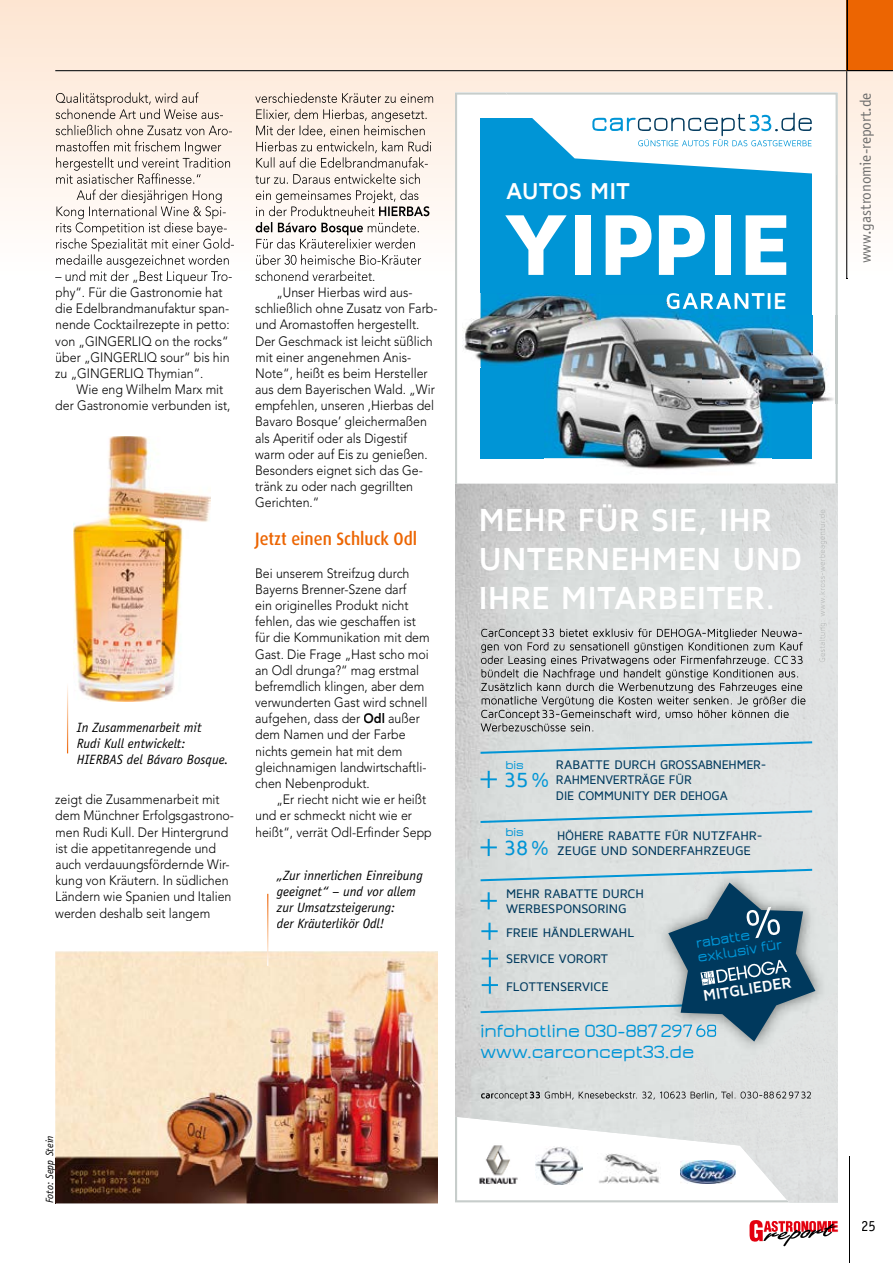
<style>
.page{position:relative;width:893px;height:1263px;background:#fff}
.page>*{position:absolute;margin:0;border:0;box-sizing:border-box;transform-origin:0 0}
.t1{font:900 89.25px "Maven Pro";letter-spacing:-.005em;color:#fff}
.t2{font:700 32.85px/39.2px "Maven Pro";letter-spacing:-.005em;color:#fff}
.t3{font:700 23.7px "Maven Pro";letter-spacing:-.005em;color:#fff}
.t4{font:700 23.7px "Maven Pro";letter-spacing:.025em;color:#fff}
.t5{font:500 21px "Maven Pro";color:#0095d6}
.t6{font:600 19.65px/21px "Jura";color:#0095d6;scale:.95 1}
.t7{font:500 18px "Dax";color:#ec6502;scale:.92 1}
.t8{font:600 16.05px/14.5px "Jura";color:#0095d6;scale:.95 1}
.t9{font:700 15.9px "Maven Pro";color:#fff}
.t10{font:15.3px "Officina Sans";color:#6f6f6e}
.t11{font:15.3px "Officina Sans";color:#000;scale:.95 1}
.t12{font:300 13.5px/16.2px "Avenir";color:#000;scale:.92 1}
.t13{font:italic 13.5px/16.2px "Officina Sans";color:#000}
.t14{font:500 12.75px/15.5px "Maven Pro";letter-spacing:-.005em;color:#00395d}
.t15{font:500 12.75px/15.5px "Maven Pro";letter-spacing:-.005em;color:#00395d;scale:.95 1}
.t16{font:600 12.75px "Jura";color:#0095d6}
.t17{font:italic 10.5px "Officina Sans";color:#000}
.s1{font-weight:800}
</style>
<div class="page">
<svg style="left:0;top:0;width:893px;height:278px"></svg>
<div style="left:847px;top:0;width:46px;height:71px;background:#ec6502"></div>
<img style="left:846px;top:0;width:1px;height:278px">
<hr style="left:847px;top:0;width:1px;height:70px;background:#000">
<img style="left:55px;top:70px;width:791px;height:1px">
<hr style="left:847px;top:70px;width:46px;height:1px;background:#000">
<hr style="left:849px;top:1156px;width:1px;height:107px;background:#000">
<svg style="left:749px;top:1220px;width:89px;height:26px"></svg>
<img style="left:56px;top:92px;width:143px;height:14px">
<img style="left:56px;top:109px;width:167px;height:10px">
<img style="left:56px;top:125px;width:176px;height:10px">
<img style="left:56px;top:141px;width:165px;height:14px">
<img style="left:56px;top:157px;width:175px;height:14px">
<img style="left:56px;top:173px;width:146px;height:11px">
<img style="left:77px;top:189px;width:145px;height:14px">
<img style="left:56px;top:206px;width:170px;height:13px">
<img style="left:56px;top:222px;width:171px;height:13px">
<img style="left:56px;top:238px;width:178px;height:13px">
<img style="left:56px;top:254px;width:174px;height:14px">
<img style="left:55px;top:271px;width:177px;height:7px">
<img style="left:255px;top:93px;width:179px;height:10px">
<img style="left:256px;top:109px;width:172px;height:13px">
<img style="left:256px;top:125px;width:170px;height:12px">
<img style="left:256px;top:141px;width:176px;height:12px">
<img style="left:256px;top:157px;width:172px;height:11px">
<img style="left:255px;top:173px;width:166px;height:11px">
<img style="left:256px;top:190px;width:163px;height:13px">
<img style="left:256px;top:206px;width:119px;height:10px">
<img style="left:379px;top:206px;width:51px;height:10px">
<img style="left:256px;top:222px;width:107px;height:13px">
<img style="left:363px;top:222px;width:57px;height:10px">
<img style="left:256px;top:238px;width:160px;height:11px">
<img style="left:256px;top:254px;width:165px;height:11px">
<img style="left:255px;top:271px;width:119px;height:7px">
<svg style="left:455px;top:92px;width:383px;height:392px;fill:#0095d6"></svg>
<img style="left:455px;top:484px;width:287px;height:359px">
<img style="left:455px;top:843px;width:239px;height:298px">
<img style="left:744px;top:1151px;width:94px;height:51px">
<img style="left:481px;top:1048px;width:139px;height:13px">
<img style="left:666px;top:829px;width:95px;height:11px">
<img style="left:558px;top:846px;width:62px;height:9px">
<img style="left:772px;top:315px;width:66px;height:89px">
<img style="left:463px;top:293px;width:137px;height:74px">
<img style="left:544px;top:295px;width:228px;height:182px">
<img style="left:667px;top:295px;width:105px;height:14px">
<img style="left:544px;top:295px;width:56px;height:72px">
<svg style="left:480px;top:771px;width:17px;height:17px"></svg>
<svg style="left:478px;top:740px;width:336px;height:15px;background:#bed5dd"></svg>
<svg style="left:478px;top:809px;width:336px;height:15px;background:#bfd6de"></svg>
<svg style="left:480px;top:839px;width:17px;height:17px"></svg>
<img style="left:599px;top:1154px;width:60px;height:30px">
<img style="left:536px;top:1147px;width:46px;height:38px">
<img style="left:476px;top:1140px;width:45px;height:45px">
<img style="left:680px;top:1161px;width:55px;height:22px">
<div style="left:620px;top:840px;width:218px;height:244px;background:#dfe2e2"></div>
<svg style="left:743px;top:848px;width:8px;height:7px"></svg>
<svg style="left:480px;top:869px;width:335px;height:179px;background:#a7b9c1"></svg>
<img style="left:481px;top:628px;width:261px;height:11px">
<img style="left:742px;top:628px;width:60px;height:11px">
<img style="left:481px;top:642px;width:261px;height:11px">
<img style="left:742px;top:642px;width:61px;height:11px">
<img style="left:481px;top:655px;width:261px;height:11px">
<img style="left:742px;top:655px;width:61px;height:11px">
<img style="left:481px;top:669px;width:261px;height:11px">
<img style="left:742px;top:669px;width:57px;height:11px">
<img style="left:481px;top:683px;width:261px;height:10px">
<img style="left:742px;top:683px;width:61px;height:10px">
<img style="left:482px;top:696px;width:260px;height:11px">
<img style="left:742px;top:696px;width:64px;height:11px">
<img style="left:481px;top:709px;width:261px;height:11px">
<img style="left:742px;top:709px;width:47px;height:11px">
<img style="left:481px;top:723px;width:112px;height:8px">
<img style="left:819px;top:510px;width:7px;height:152px">
<svg style="left:481px;top:1093px;width:13px;height:5px"></svg>
<img style="left:494px;top:1092px;width:34px;height:8px">
<svg style="left:530px;top:1091px;width:10px;height:7px"></svg>
<img style="left:541px;top:1091px;width:153px;height:8px">
<img style="left:694px;top:1091px;width:117px;height:8px">
<svg style="left:505px;top:92px;width:333px;height:83px"></svg>
<img style="left:55px;top:951px;width:383px;height:252px">
<hr style="left:267px;top:894px;width:1px;height:72px;background:#fff">
<img style="left:55px;top:1136px;width:1px;height:67px">
<img style="left:73px;top:436px;width:137px;height:265px">
<p class="t12" style="left:55px;top:268px;width:194px">– und mit der „Best Liqueur Tro&shy;phy“. Für die Gastronomie hat die Edelbrandmanufaktur span&shy;nende Cocktailrezepte in petto: von „GINGERLIQ on the rocks“ über „GINGERLIQ sour“ bis hin zu „GINGERLIQ Thymian“.</p>
<p class="t12" style="left:55px;top:381px;width:192px;text-indent:21px">Wie eng Wilhelm Marx mit der Gastronomie verbunden ist,</p>
<p class="t13" style="left:77px;top:719px;width:153px">In Zusammenarbeit mit<br>Rudi Kull entwickelt:<br>HIERBAS del Bávaro Bosque.</p>
<p class="t12" style="left:55px;top:791px;width:196px">zeigt die Zusammenarbeit mit dem Münchner Erfolgsgastrono&shy;men Rudi Kull. Der Hintergrund ist die appetitanregende und auch verdauungsfördernde Wir&shy;kung von Kräutern. In südlichen<br>Ländern wie Spanien und Italien werden deshalb seit langem</p>
<p class="t12" style="left:255px;top:268px;width:132px">schonend verarbeitet.</p>
<p class="t12" style="left:276px;top:284px;width:150px">„Unser Hierbas wird aus-</p>
<p class="t12" style="left:255px;top:300px;width:200px">schließlich ohne Zusatz von Farb-</p>
<p class="t12" style="left:255px;top:317px;width:180px">und Aromastoffen hergestellt.</p>
<p class="t12" style="left:255px;top:333px;width:195px">Der Geschmack ist leicht süßlich</p>
<p class="t12" style="left:255px;top:349px;width:171px">mit einer angenehmen Anis-</p>
<p class="t12" style="left:255px;top:365px;width:189px">Note“, heißt es beim Hersteller</p>
<p class="t12" style="left:255px;top:381px;width:197px">aus dem Bayerischen Wald. „Wir</p>
<p class="t12" style="left:255px;top:397px;width:196px">empfehlen, unseren ,Hierbas del</p>
<p class="t12" style="left:255px;top:414px;width:188px">Bavaro Bosque’ gleichermaßen</p>
<p class="t12" style="left:255px;top:430px;width:167px">als Aperitif oder als Digestif</p>
<p class="t12" style="left:255px;top:446px;width:189px">warm oder auf Eis zu genießen.</p>
<p class="t12" style="left:255px;top:462px;width:184px">Besonders eignet sich das Ge-</p>
<p class="t12" style="left:255px;top:478px;width:173px">tränk zu oder nach gegrillten</p>
<p class="t12" style="left:255px;top:495px;width:71px">Gerichten.“</p>
<h3 class="t7" style="left:255px;top:529px;width:178px">Jetzt einen Schluck Odl</h3>
<p class="t12" style="left:255px;top:565px;width:191px">Bei unserem Streifzug durch<br>Bayerns Brenner-Szene darf<br>ein originelles Produkt nicht fehlen, das wie geschaffen ist für die Kommunikation mit dem<br>Gast. Die Frage „Hast scho moi an Odl drunga?“ mag erstmal befremdlich klingen, aber dem verwunderten Gast wird schnell aufgehen, dass der <span class="s1">Odl</span> außer dem Namen und der Farbe nichts gemein hat mit dem gleichnamigen landwirtschaftli&shy;chen Nebenprodukt.</p>
<p class="t12" style="left:255px;top:791px;width:194px;text-indent:21px">„Er riecht nicht wie er heißt und er schmeckt nicht wie er heißt“, verrät Odl-Erfinder Sepp</p>
<p class="t13" style="left:277px;top:867px;width:147px">„Zur innerlichen Einreibung geeignet“ – und vor allem zur Umsatzsteigerung:<br>der Kräuterlikör Odl!</p>
<p class="t17" style="left:44px;top:1203px;width:70px;rotate:-90deg">Foto: Sepp Stein</p>
<h3 class="t3" style="left:506px;top:178px;width:125px">AUTOS MIT</h3>
<h1 class="t1" style="left:504px;top:197px;width:289px">YIPPIE</h1>
<h3 class="t4" style="left:665px;top:288px;width:123px">GARANTIE</h3>
<h2 class="t2" style="left:478px;top:501px;width:326px">MEHR FÜR SIE, IHR<br>UNTERNEHMEN UND<br>IHRE MITARBEITER.</h2>
<p class="t16" style="left:505px;top:758px;width:20px">bis</p>
<h3 class="t5" style="left:504px;top:769px;width:47px">35 %</h3>
<p class="t14" style="left:556px;top:757px;width:212px">RABATTE DURCH GROSSABNEHMER-<br>RAHMENVERTRÄGE FÜR<br>DIE COMMUNITY DER DEHOGA</p>
<p class="t16" style="left:505px;top:825px;width:20px">bis</p>
<h3 class="t5" style="left:504px;top:836px;width:46px">38 %</h3>
<p class="t15" style="left:557px;top:828px;width:218px">HÖHERE RABATTE FÜR NUTZFAHR-<br>ZEUGE UND SONDERFAHRZEUGE</p>
<p class="t14" style="left:506px;top:886px;width:139px">MEHR RABATTE DURCH<br>WERBESPONSORING</p>
<p class="t14" style="left:506px;top:919px;width:130px;line-height:26.4px">FREIE HÄNDLERWAHL<br>SERVICE VORORT</p>
<p class="t14" style="left:506px;top:979px;width:104px">FLOTTENSERVICE</p>
<p class="t8" style="left:694px;top:936px;width:91px;rotate:-9deg">rabatte exklusiv für</p>
<p class="t9" style="left:702px;top:988px;width:91px;rotate:-9deg">MITGLIEDER</p>
<h3 class="t6" style="left:481px;top:1020px;width:250px">infohotline 030-887 297 68 www.carconcept33.de</h3>
<p class="t10" style="left:856px;top:263px;width:172px;rotate:-90deg">www.gastronomie-report.de</p>
<p class="t11" style="left:861px;top:1217px;width:17px">25</p>
</div>
